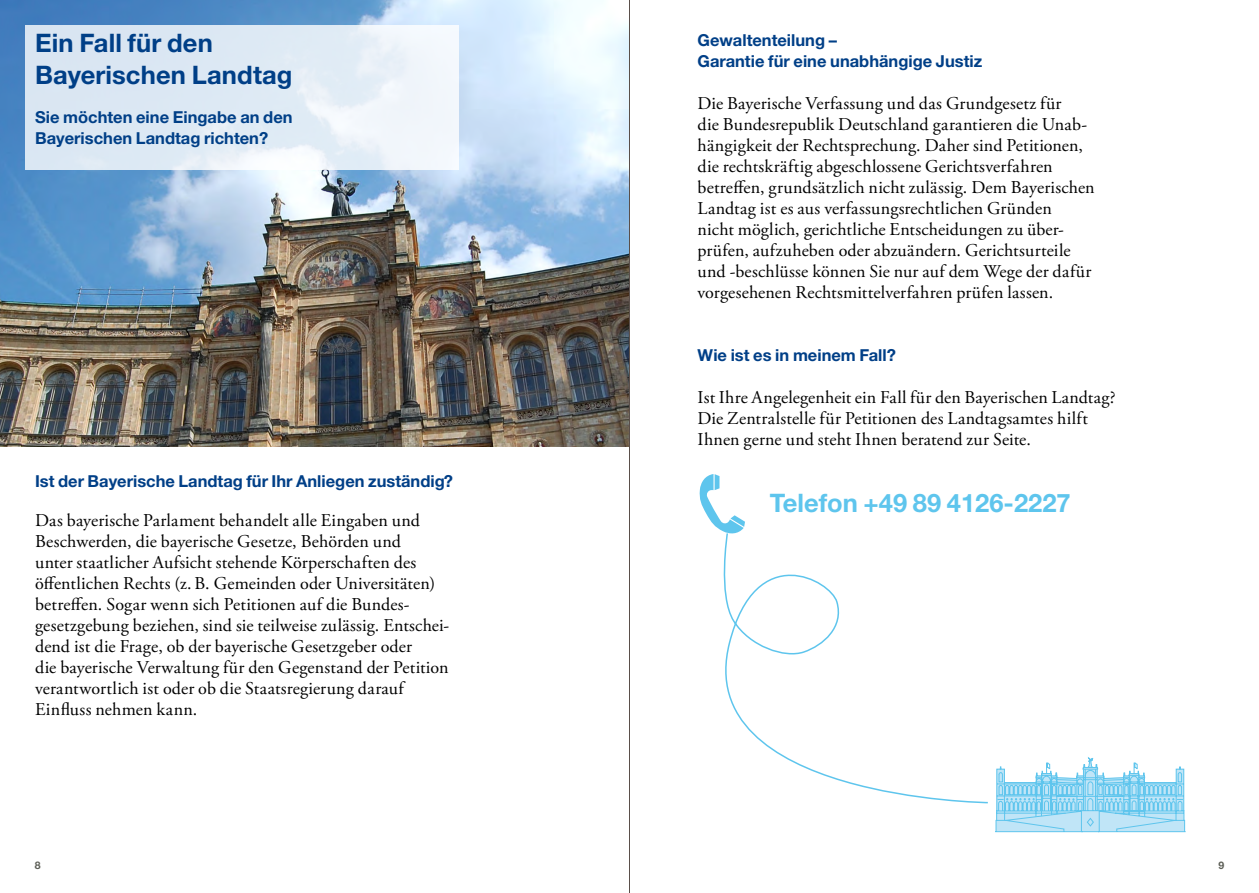
<style>
.page{position:relative;width:1259px;height:893px;background:#fff}
.page>*{position:absolute;margin:0;border:0;box-sizing:border-box;transform-origin:0 0}
.t1{font:700 25.5px/31.5px "Helvetica Neue LTW1 G";letter-spacing:.005em;color:#003f87}
.t2{font:700 25.5px "Helvetica Neue LTW1 G";color:#5ec5ed}
.t3{font:18px/21px "Adobe Garamond Pro";letter-spacing:.01em;color:#000}
.t4{font:700 16.5px/21px "Helvetica Neue LTW1 G";color:#003f87}
.t5{font:700 10.5px "Helvetica Neue LTW1 G";color:#5c5e56}
</style>
<div class="page">
<img style="left:0;top:0;width:629px;height:446px">
<svg style="left:26px;top:26px;width:433px;height:144px;fill:#deeaf4"></svg>
<svg style="left:699px;top:474px;width:46px;height:58px"></svg>
<svg style="left:995px;top:757px;width:191px;height:75px"></svg>
<svg style="left:723px;top:532px;width:265px;height:272px"></svg>
<hr style="left:629px;top:0;width:1px;height:893px;background:#5a4f4a">
<h1 class="t1" style="left:35px;top:27px;width:259px">Ein Fall für den<br>Bayerischen Landtag</h1>
<p class="t4" style="left:35px;top:106px;width:259px">Sie möchten eine Eingabe an den<br>Bayerischen Landtag richten?</p>
<p class="t4" style="left:35px;top:470px;width:419px">Ist der Bayerische Landtag für Ihr Anliegen zuständig?</p>
<p class="t3" style="left:35px;top:510px;width:415px">Das bayerische Parlament behandelt alle Eingaben und Beschwerden, die bayerische Gesetze, Behörden und<br>unter staatlicher Aufsicht stehende Körperschaften des öffentlichen Rechts (z.B. Gemeinden oder Universitäten) betreffen. Sogar wenn sich Petitionen auf die Bundes&shy;gesetzgebung beziehen, sind sie teilweise zulässig. Entschei&shy;dend ist die Frage, ob der bayerische Gesetzgeber oder<br>die bayerische Verwaltung für den Gegenstand der Petition verantwortlich ist oder ob die Staatsregierung darauf Einfluss nehmen kann.</p>
<p class="t4" style="left:697px;top:29px;width:286px">Gewaltenteilung –<br>Garantie für eine unabhängige Justiz</p>
<p class="t3" style="left:697px;top:93px;width:399px">Die Bayerische Verfassung und das Grundgesetz für<br>die Bundesrepublik Deutschland garantieren die Unab&shy;hängigkeit der Rechtsprechung. Daher sind Petitionen, die rechtskräftig abgeschlossene Gerichtsverfahren betreffen, grundsätzlich nicht zulässig. Dem Bayerischen Landtag ist es aus verfassungsrechtlichen Gründen<br>nicht möglich, gerichtliche Entscheidungen zu über&shy;prüfen, aufzuheben oder abzuändern. Gerichtsurteile und -beschlüsse können Sie nur auf dem Wege der dafür vorgesehenen Rechtsmittelverfahren prüfen lassen.</p>
<p class="t4" style="left:697px;top:344px;width:200px">Wie ist es in meinem Fall?</p>
<p class="t3" style="left:697px;top:387px;width:419px">Ist Ihre Angelegenheit ein Fall für den Bayerischen Landtag?<br>Die Zentralstelle für Petitionen des Landtagsamtes hilft<br>Ihnen gerne und steht Ihnen beratend zur Seite.</p>
<h1 class="t2" style="left:770px;top:487px;width:302px">Telefon +49 89 4126-2227</h1>
<p class="t5" style="left:35px;top:858px;width:7px">8</p>
<p class="t5" style="left:1218px;top:858px;width:7px">9</p>
</div>
